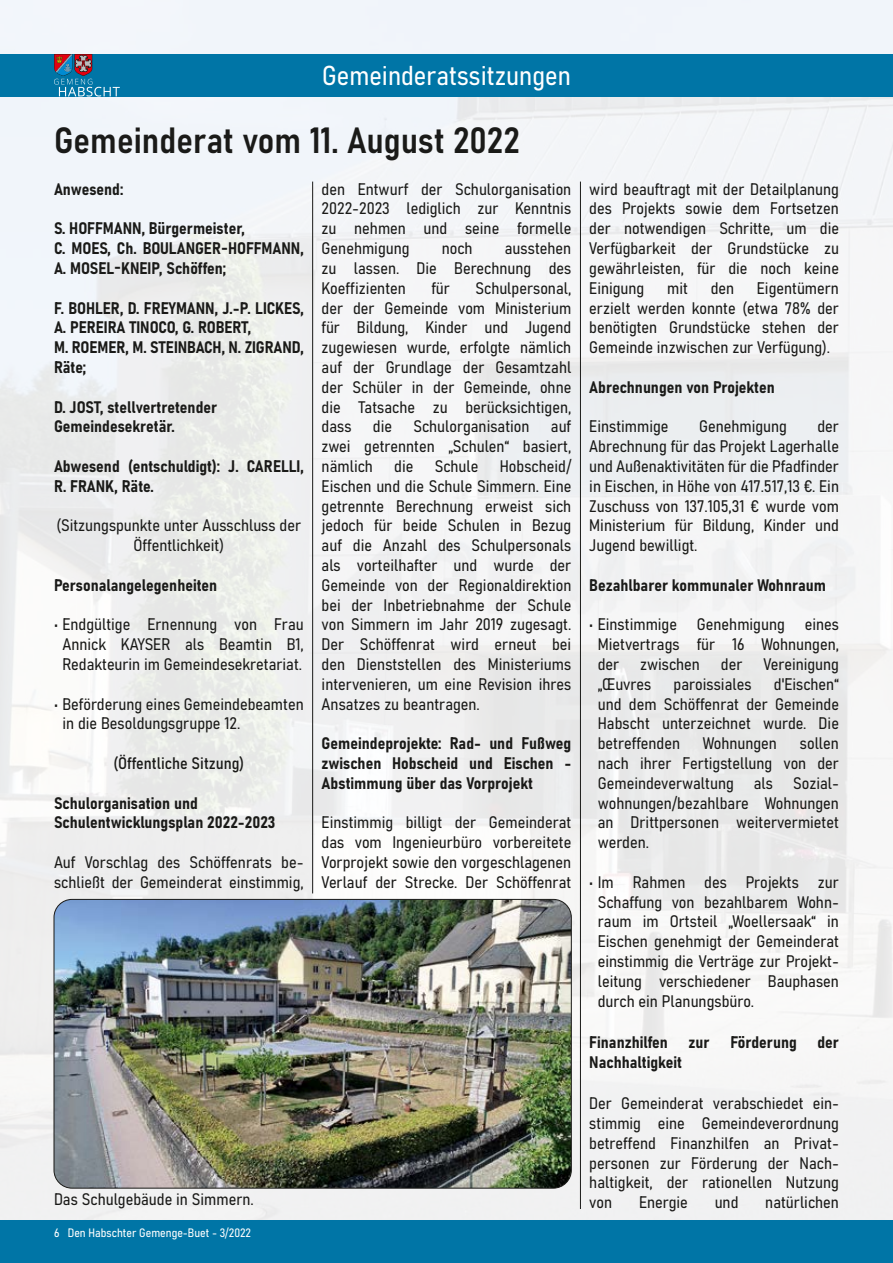
<style>
.page{position:relative;width:893px;height:1263px;background:#fff}
.page>*{position:absolute;margin:0;border:0;box-sizing:border-box;transform-origin:0 0}
.t1{font:36px "Bahnschrift";color:#1a1a18}
.t2{font:27px "Bahnschrift";color:#fff}
.t3{font:16.5px/19.8px "Bahnschrift";color:#1a1a18;text-align:justify}
.t4{font:12px "Bahnschrift";color:#fff}
</style>
<div class="page">
<img style="left:0;top:0;width:893px;height:1220px">
<div style="left:0;top:54px;width:893px;height:43px;background:#0075a6"></div>
<svg style="left:54px;top:54px;width:66px;height:43px"></svg>
<img style="left:54px;top:899px;width:517px;height:289px">
<div style="left:54px;top:899px;width:517px;height:289px;border:1px solid #1a1a18;border-radius:18px"></div>
<hr style="left:312px;top:182px;width:1px;height:711px;background:#1a1a18">
<hr style="left:580px;top:182px;width:1px;height:1027px;background:#1a1a18">
<div style="left:0;top:1220px;width:893px;height:43px;background:#0075a6"></div>
<h2 class="t2" style="left:322px;top:55px;width:250px">Gemeinderatssitzungen</h2>
<h1 class="t1" style="left:54px;top:113px;width:467px">Gemeinderat vom 11. August 2022</h1>
<p class="t3" style="left:54px;top:178px;width:71px">Anwesend:</p>
<p class="t3" style="left:54px;top:217px;width:251px;text-align:left">S. HOFFMANN, Bürgermeister,<br>C. MOES, Ch. BOULANGER-HOFFMANN,<br>A. MOSEL-KNEIP, Schöffen;</p>
<p class="t3" style="left:54px;top:297px;width:251px;text-align:left">F. BOHLER, D. FREYMANN, J.-P. LICKES,<br>A. PEREIRA TINOCO, G. ROBERT,<br>M. ROEMER, M. STEINBACH, N. ZIGRAND,<br>Räte;</p>
<p class="t3" style="left:54px;top:396px;width:165px">D. JOST, stellvertretender<br>Gemeindesekretär.</p>
<p class="t3" style="left:54px;top:455px;width:251px">Abwesend (entschuldigt): J. CARELLI,<br>R. FRANK, Räte.</p>
<p class="t3" style="left:56px;top:514px;width:246px;text-align:center">(Sitzungspunkte unter Ausschluss der<br>Öffentlichkeit)</p>
<p class="t3" style="left:54px;top:574px;width:165px">Personalangelegenheiten</p>
<p class="t3" style="left:54px;top:613px;width:251px;text-align:center">• Endgültige Ernennung von Frau<br>Annick KAYSER als Beamtin B1,<br>Redakteurin im Gemeindesekretariat.</p>
<p class="t3" style="left:63px;top:693px;width:243px;text-indent:-8px">• Beförderung eines Gemeindebeamten in die Besoldungsgruppe 12.</p>
<p class="t3" style="left:113px;top:752px;width:132px">(Öffentliche Sitzung)</p>
<p class="t3" style="left:54px;top:792px;width:223px">Schulorganisation und<br>Schulentwicklungsplan 2022-2023</p>
<p class="t3" style="left:54px;top:851px;width:251px">Auf Vorschlag des Schöffenrats be&shy;schließt der Gemeinderat einstimmig,</p>
<p class="t3" style="left:322px;top:178px;width:251px">den Entwurf der Schulorganisation 2022-2023 lediglich zur Kenntnis zu nehmen und seine formelle Genehmigung</p>
<p class="t3" style="left:589px;top:178px;width:251px">wird beauftragt mit der Detailplanung des Projekts sowie dem Fortsetzen der notwendigen Schritte, um die Verfügbarkeit der Grundstücke zu gewährleisten, für die noch keine Einigung</p>
<p class="t3" style="left:322px;top:237px;width:251px;text-indent:183px">ausstehen zu lassen. Die Berechnung des Koeffizienten</p>
<p class="t3" style="left:442px;top:237px;width:32px">noch</p>
<p class="t3" style="left:322px;top:277px;width:251px;text-indent:154px">Schulpersonal, der der Gemeinde vom Ministerium für Bildung, Kinder und Jugend zugewiesen wurde, erfolgte nämlich auf der Grundlage der Gesamtzahl der Schüler in der Gemeinde, ohne die Tatsache zu berücksichtigen, dass</p>
<p class="t3" style="left:431px;top:277px;width:20px">für</p>
<p class="t3" style="left:589px;top:277px;width:251px;text-indent:168px">Eigentümern erzielt werden konnte (etwa 78% der benötigten Grundstücke stehen der Gemeinde inzwischen zur Verfügung).</p>
<p class="t3" style="left:589px;top:376px;width:187px">Abrechnungen von Projekten</p>
<p class="t3" style="left:589px;top:415px;width:81px">Einstimmige</p>
<p class="t3" style="left:699px;top:415px;width:89px">Genehmigung</p>
<p class="t3" style="left:667px;top:277px;width:22px">mit</p>
<p class="t3" style="left:711px;top:277px;width:25px">den</p>
<p class="t3" style="left:373px;top:415px;width:21px">die</p>
<p class="t3" style="left:413px;top:415px;width:118px">Schulorganisation</p>
<p class="t3" style="left:322px;top:415px;width:251px;text-indent:229px">auf zwei getrennten „Schulen“ basiert, nämlich</p>
<p class="t3" style="left:589px;top:415px;width:251px;text-indent:228px">der Abrechnung für das Projekt Lagerhalle und Außenaktivitäten für die Pfadfinder in Eischen, in Höhe von 417.517,13 €. Ein Zuschuss von 137.105,31 € wurde vom Ministerium für Bildung, Kinder und Jugend bewilligt.</p>
<p class="t3" style="left:589px;top:574px;width:238px">Bezahlbarer kommunaler Wohnraum</p>
<p class="t3" style="left:598px;top:613px;width:243px;text-indent:-8px">• Einstimmige Genehmigung eines Mietvertrags für 16 Wohnungen, der</p>
<p class="t3" style="left:322px;top:455px;width:251px;text-indent:178px">Hobscheid/ Eischen und die Schule Simmern. Eine getrennte Berechnung erweist sich jedoch für beide Schulen in Bezug auf die Anzahl des Schulpersonals als vorteilhafter und wurde der Gemeinde von der Regionaldirektion bei der Inbetriebnahme der Schule von Simmern im Jahr 2019 zugesagt.<br>Der Schöffenrat wird erneut bei den Dienststellen des Ministeriums intervenieren, um eine Revision ihres Ansatzes zu beantragen.</p>
<p class="t3" style="left:322px;top:732px;width:251px">Gemeindeprojekte: Rad- und Fußweg zwischen Hobscheid und Eischen - Abstimmung über das Vorprojekt</p>
<p class="t3" style="left:322px;top:811px;width:251px">Einstimmig billigt der Gemeinderat das vom Ingenieurbüro vorbereitete Vorprojekt sowie den vorgeschlagenen Verlauf der Strecke. Der Schöffenrat</p>
<p class="t3" style="left:394px;top:455px;width:21px">die</p>
<p class="t3" style="left:435px;top:455px;width:45px">Schule</p>
<p class="t3" style="left:640px;top:653px;width:61px">zwischen</p>
<p class="t3" style="left:721px;top:653px;width:23px">der</p>
<p class="t3" style="left:763px;top:653px;width:77px">Vereinigung</p>
<p class="t3" style="left:598px;top:673px;width:55px">„Œuvres</p>
<p class="t3" style="left:674px;top:673px;width:79px">paroissiales</p>
<p class="t3" style="left:598px;top:673px;width:243px;text-indent:176px">d'Eischen“ und dem Schöffenrat der Gemeinde Habscht unterzeichnet wurde. Die betreffenden</p>
<p class="t3" style="left:598px;top:732px;width:243px;text-align:left;text-indent:202px">sollen nach ihrer Fertigstellung von der<br>Gemeindeverwaltung als Sozial&shy;wohnungen/bezahlbare Wohnungen an Drittpersonen weitervermietet werden.</p>
<p class="t3" style="left:598px;top:871px;width:243px;text-align:left;text-indent:-8px">• Im Rahmen des Projekts zur<br>Schaffung von bezahlbarem Wohn&shy;raum im Ortsteil „Woellersaak“ in<br>Eischen genehmigt der Gemeinderat einstimmig die Verträge zur Projekt&shy;leitung verschiedener Bauphasen durch ein Planungsbüro.</p>
<p class="t3" style="left:589px;top:1031px;width:80px">Finanzhilfen</p>
<p class="t3" style="left:689px;top:1031px;width:23px">zur</p>
<p class="t3" style="left:730px;top:1031px;width:68px">Förderung</p>
<p class="t3" style="left:817px;top:1031px;width:23px">der</p>
<p class="t3" style="left:589px;top:1051px;width:94px">Nachhaltigkeit</p>
<p class="t3" style="left:589px;top:1092px;width:251px;text-align:left">Der Gemeinderat verabschiedet ein&shy;stimmig eine Gemeindeverordnung betreffend Finanzhilfen an Privat&shy;personen zur Förderung der Nach&shy;haltigkeit, der rationellen Nutzung</p>
<p class="t3" style="left:703px;top:732px;width:76px">Wohnungen</p>
<p class="t3" style="left:54px;top:1188px;width:201px">Das Schulgebäude in Simmern.</p>
<p class="t3" style="left:589px;top:1191px;width:24px">von</p>
<p class="t3" style="left:639px;top:1191px;width:50px">Energie</p>
<p class="t3" style="left:715px;top:1191px;width:25px">und</p>
<p class="t3" style="left:765px;top:1191px;width:75px">natürlichen</p>
<p class="t4" style="left:54px;top:1224px;width:199px">6 Den Habschter Gemenge-Buet - 3/2022</p>
</div>
